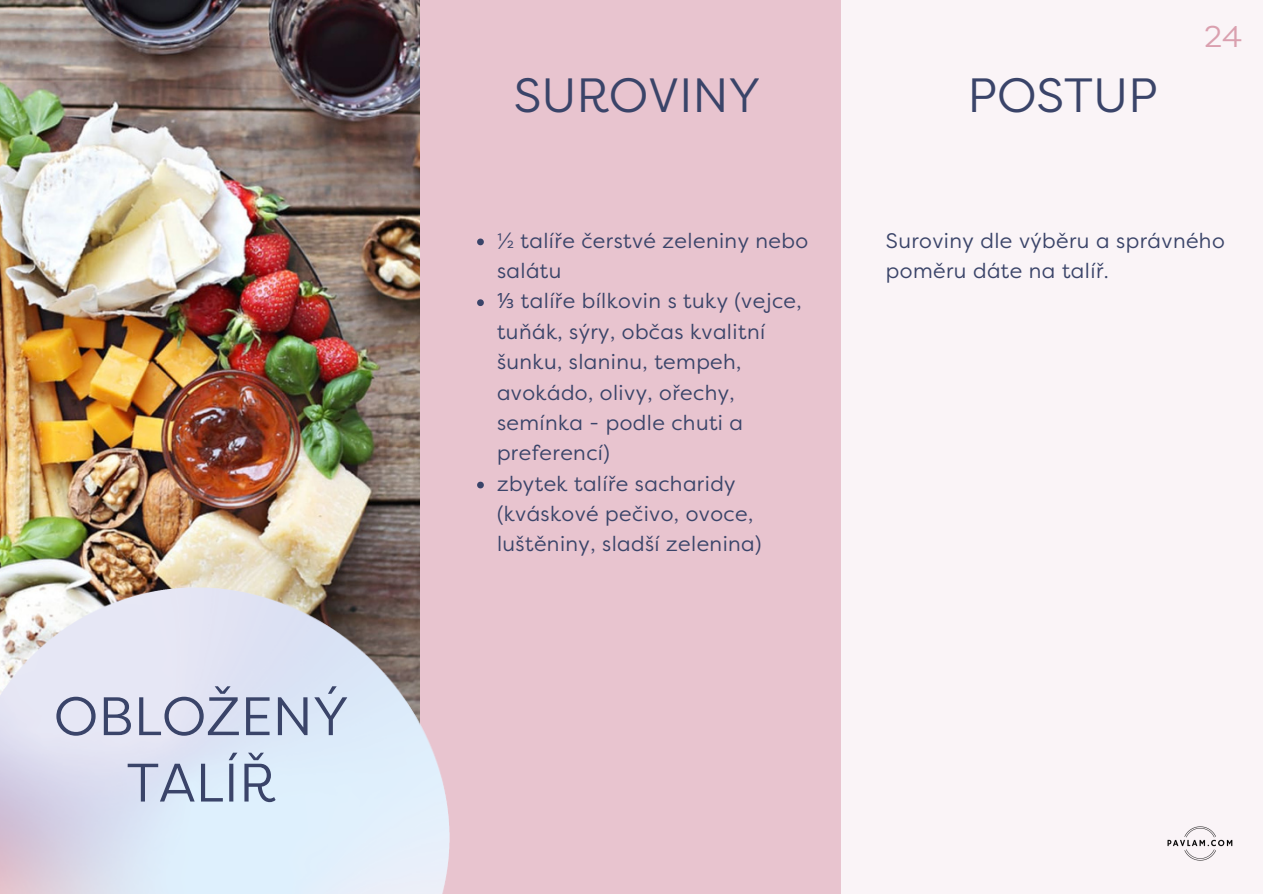
<style>
.page{position:relative;width:1263px;height:894px;background:#fff}
.page>*{position:absolute;margin:0;border:0;box-sizing:border-box;transform-origin:0 0}
.t1{font:54px/66.3px "Filson Pro";color:#3a4469;text-align:center}
.t2{font:48px "Filson Pro";color:#3a4469}
.t3{font:30px "Filson Pro";color:#daa0af}
.t4{font:21px/30.3px "Filson Pro";letter-spacing:.02em;color:#3a4469}
.s1{font-family:"Noto Sans"}
</style>
<div class="page">
<div style="left:0;top:0;width:1262px;height:893px;background:#faf4f7"></div>
<img style="left:0;top:0;width:421px;height:587px">
<div style="left:421px;top:0;width:420px;height:893px;background:#e8c4cf"></div>
<svg style="left:477px;top:238px;width:7px;height:7px"></svg>
<svg style="left:477px;top:299px;width:7px;height:7px"></svg>
<svg style="left:477px;top:481px;width:7px;height:7px"></svg>
<img style="left:0;top:587px;width:450px;height:306px">
<img style="left:1167px;top:826px;width:66px;height:35px">
<p class="t1" style="left:54px;top:684px;width:296px">OBLOŽENÝ<br>TALÍŘ</p>
<p class="t2" style="left:514px;top:68px;width:248px">SUROVINY</p>
<p class="t2" style="left:967px;top:68px;width:192px">POSTUP</p>
<p class="t3" style="left:1204px;top:19px;width:40px">24</p>
<p class="t4" style="left:497px;top:225px;width:313px">½ talíře čerstvé zeleniny nebo salátu</p>
<p class="t4" style="left:497px;top:286px;width:306px"><span class="s1">⅓</span> talíře bílkovin s tuky (vejce, tuňák, sýry, občas kvalitní šunku, slaninu, tempeh, avokádo, olivy, ořechy, semínka - podle chuti a preferencí)</p>
<p class="t4" style="left:497px;top:468px;width:266px">zbytek talíře sacharidy (kváskové pečivo, ovoce, luštěniny, sladší zelenina)</p>
<p class="t4" style="left:886px;top:225px;width:340px">Suroviny dle výběru a správného poměru dáte na talíř.</p>
</div>
